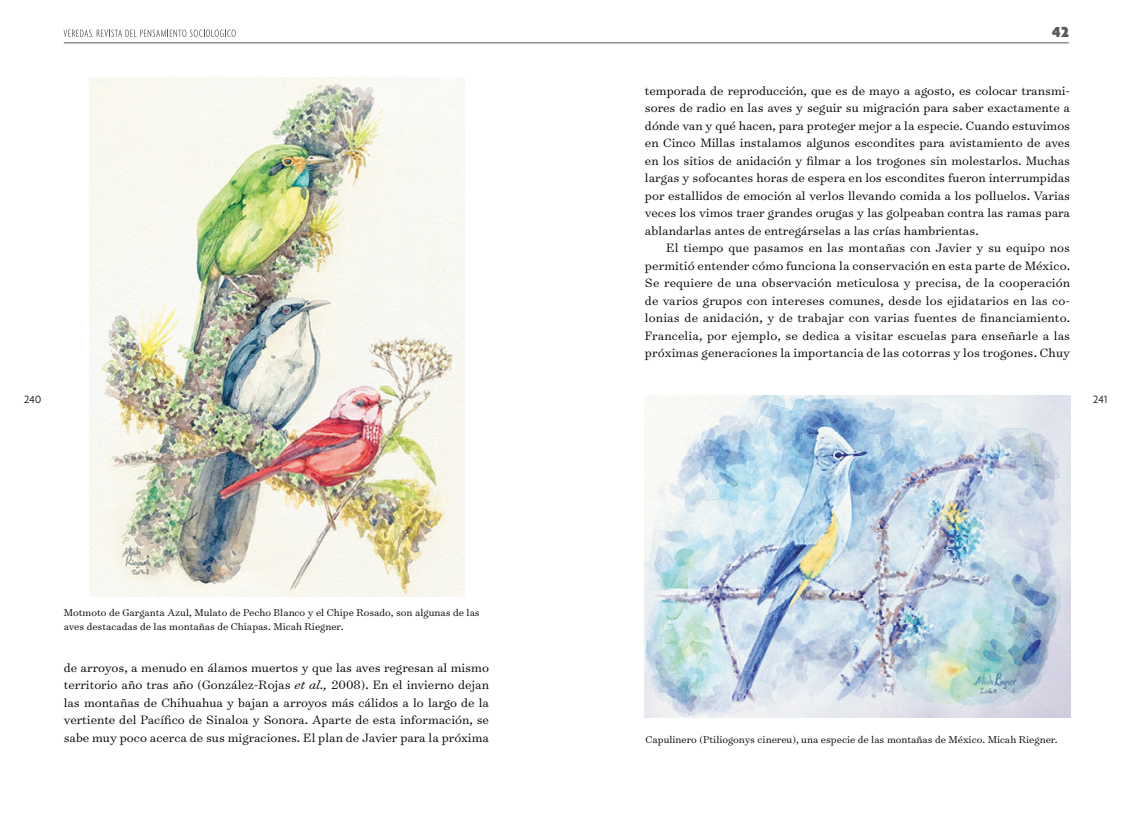
<style>
.page{position:relative;width:1134px;height:815px;background:#fff}
.page>*{position:absolute;margin:0;border:0;box-sizing:border-box;transform-origin:0 0}
.t1{font:900 15.62px "Agenda";color:#58595b}
.t2{font:300 13.75px/17.5px "Surveyor Text";color:#000;text-align:justify}
.t3{font:300 11.25px/13.8px "Surveyor Text";color:#000}
.t4{font:300 11.25px "Agenda";letter-spacing:.02em;color:#000}
.s1{font-style:italic}
</style>
<div class="page">
<hr style="left:64px;top:43px;width:1005px;height:1px;background:#58595b">
<svg style="left:64px;top:29px;width:172px;height:8px"></svg>
<img style="left:89px;top:78px;width:375px;height:518px">
<img style="left:645px;top:395px;width:425px;height:323px">
<p class="t1" style="left:1052px;top:23px;width:18px">42</p>
<p class="t2" style="left:645px;top:81px;width:427px">temporada de reproducción, que es de mayo a agosto, es colocar transmi&shy;sores de radio en las aves y seguir su migración para saber exactamente a dónde van y qué hacen, para proteger mejor a la especie. Cuando estuvimos en Cinco Millas instalamos algunos escondites para avistamiento de aves en los sitios de anidación y filmar a los trogones sin molestarlos. Muchas largas y sofocantes horas de espera en los escondites fueron interrumpidas por estallidos de emoción al verlos llevando comida a los polluelos. Varias veces los vimos traer grandes orugas y las golpeaban contra las ramas para ablandarlas antes de entregárselas a las crías hambrientas.</p>
<p class="t2" style="left:645px;top:239px;width:427px;text-indent:21px">El tiempo que pasamos en las montañas con Javier y su equipo nos permitió entender cómo funciona la conservación en esta parte de México.<br>Se requiere de una observación meticulosa y precisa, de la cooperación de varios grupos con intereses comunes, desde los ejidatarios en las co&shy;lonias de anidación, y de trabajar con varias fuentes de financiamiento.<br>Francelia, por ejemplo, se dedica a visitar escuelas para enseñarle a las próximas generaciones la importancia de las cotorras y los trogones. Chuy</p>
<p class="t4" style="left:24px;top:392px;width:19px">240</p>
<p class="t4" style="left:1093px;top:392px;width:16px">241</p>
<p class="t3" style="left:64px;top:605px;width:417px">Motmoto de Garganta Azul, Mulato de Pecho Blanco y el Chipe Rosado, son algunas de las aves destacadas de las montañas de Chiapas. Micah Riegner.</p>
<p class="t2" style="left:64px;top:658px;width:427px">de arroyos, a menudo en álamos muertos y que las aves regresan al mismo territorio año tras año (González-Rojas <span class="s1">et al.,</span> 2008). En el invierno dejan las montañas de Chihuahua y bajan a arroyos más cálidos a lo largo de la vertiente del Pacífico de Sinaloa y Sonora. Aparte de esta información, se sabe muy poco acerca de sus migraciones. El plan de Javier para la próxima</p>
<p class="t3" style="left:646px;top:732px;width:414px">Capulinero (Ptiliogonys cinereu), una especie de las montañas de México. Micah Riegner.</p>
</div>
